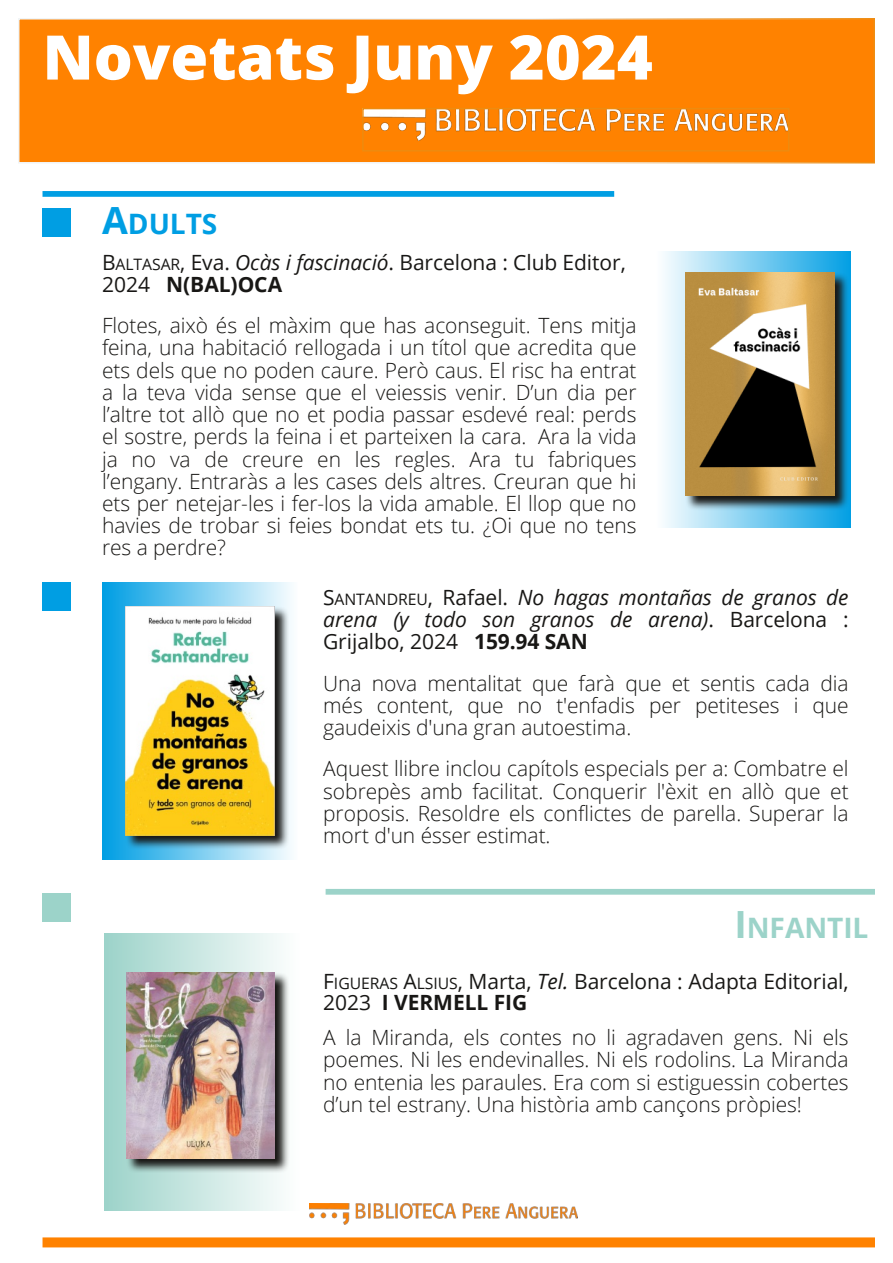
<style>
.page{position:relative;width:893px;height:1263px;background:#fff}
.page>*{position:absolute;margin:0;border:0;box-sizing:border-box;transform-origin:0 0}
.t1{font:800 61.5px "Open Sans";color:#fff}
.t2{font:700 28.2px "Open Sans";color:#9cd3c9}
.t3{font:700 28.2px "Open Sans";color:#009ee3}
.t4{font:300 21px/22.2px "Open Sans";letter-spacing:-.005em;color:#181715;text-align:justify}
.t5{font:21px/21.5px "Open Sans";letter-spacing:-.005em;color:#181715}
.t6{font:italic 21px/22px "Open Sans";color:#181715;text-align:justify}
.s1{font-size:37.5px}
.s2{font-size:15.75px}
.s3{font-style:italic}
.s4{font-weight:700}
.s5{font-style:normal}
.s6{font-style:normal;font-size:15.75px}
.s7{font-weight:700;font-style:normal}
</style>
<div class="page">
<div style="left:104px;top:934px;width:196px;height:276px;background:linear-gradient(to right,#9cd0c8,#fcfcfc)"></div>
<div style="left:19px;top:19px;width:855px;height:144px;background:#ff8200"></div>
<div style="left:18px;top:18px;width:857px;height:145px;border:2px solid #fff"></div>
<div style="left:655px;top:251px;width:195px;height:277px;background:linear-gradient(to right,#fff,#049fe4)"></div>
<img style="left:309px;top:1204px;width:269px;height:20px">
<div style="left:43px;top:1237px;width:832px;height:10px;background:#ff8200"></div>
<div style="left:102px;top:583px;width:196px;height:276px;background:linear-gradient(to right,#009de3,#fbfeff)"></div>
<div style="left:43px;top:191px;width:571px;height:6px;background:#009ee3"></div>
<div style="left:326px;top:889px;width:549px;height:6px;background:#9cd3c9"></div>
<div style="left:43px;top:208px;width:28px;height:29px;background:#009ee3"></div>
<div style="left:43px;top:583px;width:28px;height:28px;background:#009ee3"></div>
<div style="left:43px;top:893px;width:28px;height:29px;background:#9cd3c9"></div>
<img style="left:365px;top:111px;width:421px;height:30px">
<div style="left:362px;top:108px;width:427px;height:44px;border:2px solid #ee8b0f"></div>
<svg style="left:125px;top:606px;width:164px;height:244px;background:#75878a"></svg>
<img style="left:125px;top:606px;width:149px;height:229px">
<svg style="left:126px;top:973px;width:164px;height:201px;background:#858c89"></svg>
<img style="left:126px;top:973px;width:149px;height:185px">
<svg style="left:685px;top:273px;width:164px;height:243px;background:#35748d"></svg>
<img style="left:685px;top:273px;width:149px;height:223px">
<h1 class="t1" style="left:43px;top:14px;width:612px">Novetats Juny 2024</h1>
<h2 class="t3" style="left:102px;top:204px;width:117px"><span class="s1">A</span>DULTS</h2>
<p class="t5" style="left:102px;top:251px;width:525px">B<span class="s2">ALTASAR</span>, Eva. <span class="s3">Ocàs i fascinació</span>. Barcelona : Club Editor,<br>2024 <span class="s4">N(BAL)OCA</span></p>
<p class="t4" style="left:102px;top:314px;width:536px">Flotes, això és el màxim que has aconseguit. Tens mitja feina, una habitació rellogada i un títol que acredita que ets dels que no poden caure. Però caus. El risc ha entrat a la teva vida sense que el veiessis venir. D’un dia per l’altre tot allò que no et podia passar esdevé real: perds el sostre, perds la feina i et parteixen la cara. Ara la vida ja no va de creure en les regles. Ara tu fabriques l’engany. Entraràs a les cases dels altres. Creuran que hi ets per netejar-les i fer-los la vida amable. El llop que no havies de trobar si feies bondat ets tu. ¿Oi que no tens res a perdre?</p>
<p class="t6" style="left:323px;top:586px;width:527px"><span class="s5">S</span><span class="s6">ANTANDREU</span><span class="s5">, Rafael.</span> No hagas montañas de granos de arena (y todo son granos de arena)<span class="s5">. Barcelona :<br>Grijalbo, 2024</span> <span class="s7">159.94 SAN</span></p>
<p class="t4" style="left:323px;top:671px;width:527px">Una nova mentalitat que farà que et sentis cada dia més content, que no t'enfadis per petiteses i que gaudeixis d'una gran autoestima.</p>
<p class="t4" style="left:323px;top:757px;width:527px">Aquest llibre inclou capítols especials per a: Combatre el sobrepès amb facilitat. Conquerir l'èxit en allò que et proposis. Resoldre els conflictes de parella. Superar la mort d'un ésser estimat.</p>
<h2 class="t2" style="left:734px;top:908px;width:136px"><span class="s1">I</span>NFANTIL</h2>
<p class="t5" style="left:323px;top:970px;width:527px">F<span class="s2">IGUERAS</span> A<span class="s2">LSIUS</span>, Marta, <span class="s3">Tel.</span> Barcelona : Adapta Editorial,<br>2023 <span class="s4">I VERMELL FIG</span></p>
<p class="t4" style="left:323px;top:1025px;width:527px">A la Miranda, els contes no li agradaven gens. Ni els poemes. Ni les endevinalles. Ni els rodolins. La Miranda no entenia les paraules. Era com si estiguessin cobertes d’un tel estrany. Una història amb cançons pròpies!</p>
</div>
